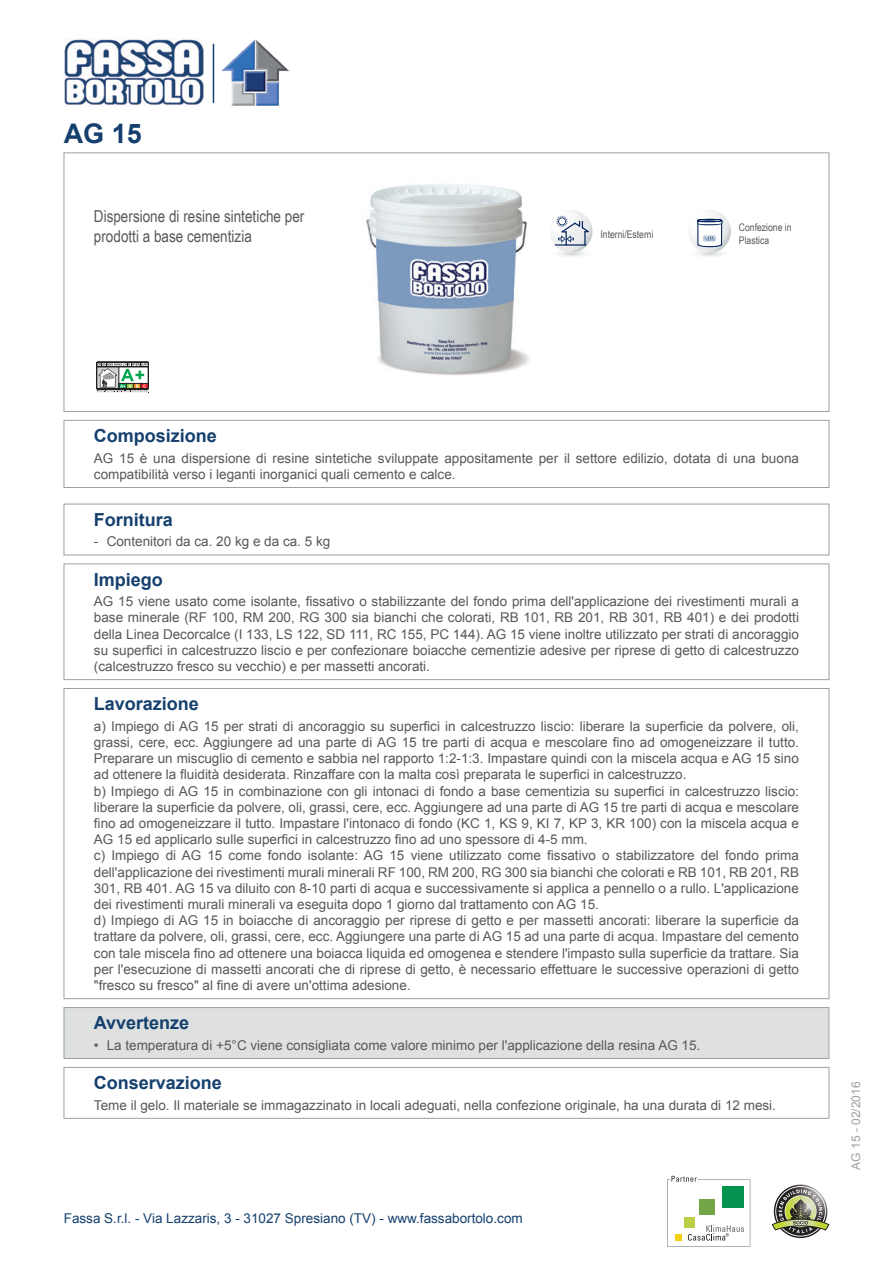
<style>
.page{position:relative;width:893px;height:1263px;background:#fff}
.page>*{position:absolute;margin:0;border:0;box-sizing:border-box;transform-origin:0 0}
.cella_layout{font:700 27px "Arial";color:#15406e}
.cella_layout-2{font:700 18px "Arial";color:#15406e}
.cella_layout-3{font:16.5px/19.8px "Arial Narrow";color:#57585a}
.cella_layout-4{font:13.5px/16.2px "Arial";color:#57585a}
.t1{font:13.5px "Arial";color:#15406e}
.Nome_Prodotto-Edizio{font:12px "Arial";color:#9ba1a4}
.cella_layout-5{font:10.5px/12.6px "Arial Narrow";color:#57585a}
</style>
<div class="page">
<svg style="left:667px;top:1176px;width:83px;height:71px"></svg>
<svg style="left:772px;top:1186px;width:57px;height:50px"></svg>
<img style="left:64px;top:38px;width:140px;height:67px">
<hr style="left:213px;top:44px;width:1px;height:59px;background:#15406e">
<img style="left:221px;top:39px;width:68px;height:67px">
<svg style="left:96px;top:362px;width:53px;height:31px"></svg>
<img style="left:366px;top:184px;width:164px;height:191px">
<svg style="left:550px;top:210px;width:42px;height:43px"></svg>
<hr style="left:555px;top:244px;width:31px;height:2px;background:#00205b">
<svg style="left:689px;top:210px;width:42px;height:43px"></svg>
<div style="left:64px;top:153px;width:765px;height:259px;border:1px solid #9ba1a4"></div>
<div style="left:64px;top:420px;width:765px;height:68px;border:1px solid #9ba1a4"></div>
<div style="left:64px;top:504px;width:765px;height:51px;border:1px solid #9ba1a4"></div>
<div style="left:64px;top:564px;width:765px;height:116px;border:1px solid #9ba1a4"></div>
<div style="left:64px;top:1007px;width:765px;height:51px;background:#dfe1e1"></div>
<div style="left:64px;top:1007px;width:765px;height:52px;border:1px solid #9ba1a4"></div>
<div style="left:64px;top:1067px;width:765px;height:51px;border:1px solid #9ba1a4"></div>
<p class="cella_layout" style="left:64px;top:115px;width:80px">AG 15</p>
<p class="cella_layout-3" style="left:94px;top:205px;width:212px">Dispersione di resine sintetiche per prodotti a base cementizia</p>
<p class="cella_layout-5" style="left:600px;top:227px;width:55px">Interni/Esterni</p>
<p class="cella_layout-5" style="left:739px;top:221px;width:54px">Confezione in<br>Plastica</p>
<p class="cella_layout-2" style="left:94px;top:424px;width:125px">Composizione</p>
<p class="cella_layout-4" style="left:94px;top:450px;width:707px">AG 15 è una dispersione di resine sintetiche sviluppate appositamente per il settore edilizio, dotata di una buona compatibilità verso i leganti inorganici quali cemento e calce.</p>
<p class="cella_layout-2" style="left:94px;top:507px;width:81px">Fornitura</p>
<p class="cella_layout-4" style="left:94px;top:534px;width:238px">- Contenitori da ca. 20 kg e da ca. 5 kg</p>
<p class="cella_layout-2" style="left:94px;top:567px;width:71px">Impiego</p>
<p class="cella_layout-4" style="left:94px;top:593px;width:707px;text-align:justify">AG 15 viene usato come isolante, fissativo o stabilizzante del fondo prima dell'applicazione dei rivestimenti murali a base minerale (RF 100, RM 200, RG 300 sia bianchi che colorati, RB 101, RB 201, RB 301, RB 401) e dei prodotti della Linea Decorcalce (I 133, LS 122, SD 111, RC 155, PC 144). AG 15 viene inoltre utilizzato per strati di ancoraggio su superfici in calcestruzzo liscio e per confezionare boiacche cementizie adesive per riprese di getto di calcestruzzo (calcestruzzo fresco su vecchio) e per massetti ancorati.</p>
<p class="cella_layout-2" style="left:94px;top:692px;width:107px">Lavorazione</p>
<p class="cella_layout-4" style="left:94px;top:718px;width:707px">a) Impiego di AG 15 per strati di ancoraggio su superfici in calcestruzzo liscio: liberare la superficie da polvere, oli, grassi, cere, ecc. Aggiungere ad una parte di AG 15 tre parti di acqua e mescolare fino ad omogeneizzare il tutto.<br>Preparare un miscuglio di cemento e sabbia nel rapporto 1:2-1:3. Impastare quindi con la miscela acqua e AG 15 sino ad ottenere la fluidità desiderata. Rinzaffare con la malta così preparata le superfici in calcestruzzo.<br>b) Impiego di AG 15 in combinazione con gli intonaci di fondo a base cementizia su superfici in calcestruzzo liscio: liberare la superficie da polvere, oli, grassi, cere, ecc. Aggiungere ad una parte di AG 15 tre parti di acqua e mescolare fino ad omogeneizzare il tutto. Impastare l'intonaco di fondo (KC 1, KS 9, KI 7, KP 3, KR 100) con la miscela acqua e AG 15 ed applicarlo sulle superfici in calcestruzzo fino ad uno spessore di 4-5 mm.<br>c) Impiego di AG 15 come fondo isolante: AG 15 viene utilizzato come fissativo o stabilizzatore del fondo prima dell'applicazione dei rivestimenti murali minerali RF 100, RM 200, RG 300 sia bianchi che colorati e RB 101, RB 201, RB 301, RB 401. AG 15 va diluito con 8-10 parti di acqua e successivamente si applica a pennello o a rullo. L'applicazione dei rivestimenti murali minerali va eseguita dopo 1 giorno dal trattamento con AG 15.<br>d) Impiego di AG 15 in boiacche di ancoraggio per riprese di getto e per massetti ancorati: liberare la superficie da trattare da polvere, oli, grassi, cere, ecc. Aggiungere una parte di AG 15 ad una parte di acqua. Impastare del cemento con tale miscela fino ad ottenere una boiacca liquida ed omogenea e stendere l'impasto sulla superficie da trattare. Sia per l'esecuzione di massetti ancorati che di riprese di getto, è necessario effettuare le successive operazioni di getto "fresco su fresco" al fine di avere un'ottima adesione.</p>
<p class="cella_layout-2" style="left:94px;top:1011px;width:97px">Avvertenze</p>
<p class="cella_layout-4" style="left:94px;top:1037px;width:608px">• La temperatura di +5°C viene consigliata come valore minimo per l'applicazione della resina AG 15.</p>
<p class="cella_layout-2" style="left:94px;top:1071px;width:130px">Conservazione</p>
<p class="cella_layout-4" style="left:94px;top:1097px;width:684px">Teme il gelo. Il materiale se immagazzinato in locali adeguati, nella confezione originale, ha una durata di 12 mesi.</p>
<p class="t1" style="left:64px;top:1209px;width:460px">Fassa S.r.l. - Via Lazzaris, 3 - 31027 Spresiano (TV) - www.fassabortolo.com</p>
<p class="Nome_Prodotto-Edizio" style="left:848px;top:1170px;width:90px;rotate:-90deg">AG 15 - 02/2016</p>
</div>
